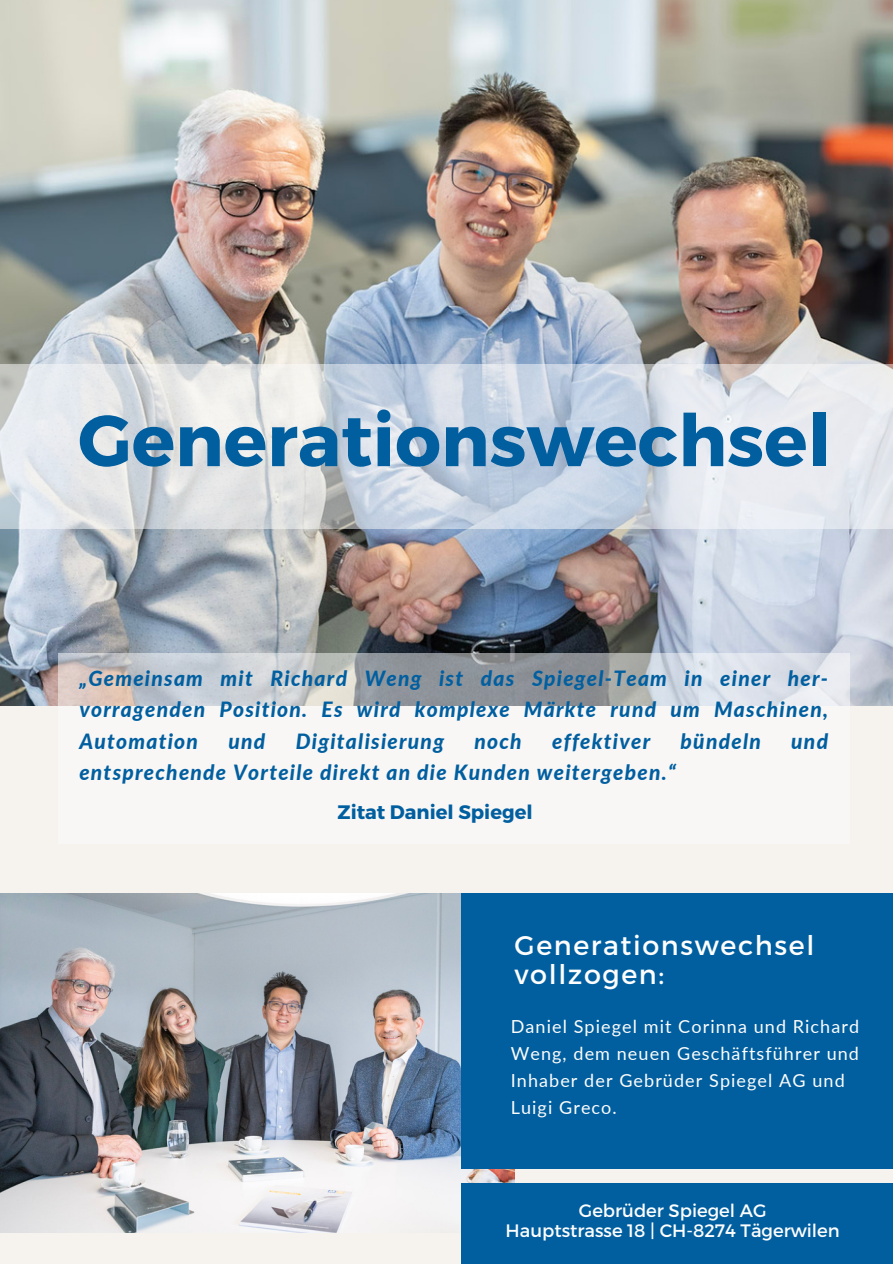
<style>
.page{position:relative;width:893px;height:1264px;background:#fff}
.page>*{position:absolute;margin:0;border:0;box-sizing:border-box;transform-origin:0 0}
.t1{font:700 72.15px "Montserrat";color:#015fa0}
.t2{font:27px/29.2px "Montserrat";letter-spacing:.06em;color:#fdfdfd}
.t3{font:italic 800 21px/31.5px "Lato";letter-spacing:.06em;color:#015fa0;text-align:justify}
.t4{font:700 19.5px "Montserrat";color:#015fa0}
.t5{font:18px/27px "Lato";letter-spacing:.06em;color:#fdfdfd}
.t6{font:18px/19.5px "Montserrat";color:#fdfdfd;text-align:center}
</style>
<div class="page">
<div style="left:0;top:0;width:892px;height:1263px;background:#f6f3ef"></div>
<img style="left:0;top:0;width:892px;height:705px">
<svg style="left:58px;top:653px;width:792px;height:53px;background:#babcc1"></svg>
<img style="left:0;top:893px;width:514px;height:339px">
<div style="left:460px;top:893px;width:432px;height:275px;background:#015fa0"></div>
<div style="left:460px;top:1183px;width:432px;height:80px;background:#015fa0"></div>
<svg style="left:0;top:365px;width:892px;height:164px"></svg>
<h1 class="t1" style="left:78px;top:396px;width:754px">Generationswechsel</h1>
<p class="t3" style="left:79px;top:661px;width:750px">„Gemeinsam mit Richard Weng ist das Spiegel-Team in einer her&shy;vorragenden Position. Es wird komplexe Märkte rund um Maschinen, Automation</p>
<p class="t3" style="left:228px;top:724px;width:38px">und</p>
<p class="t3" style="left:296px;top:724px;width:150px">Digitalisierung</p>
<p class="t3" style="left:474px;top:724px;width:49px">noch</p>
<p class="t3" style="left:552px;top:724px;width:100px">effektiver</p>
<p class="t3" style="left:680px;top:724px;width:82px">bündeln</p>
<p class="t3" style="left:791px;top:724px;width:38px">und</p>
<p class="t3" style="left:79px;top:756px;width:598px">entsprechende Vorteile direkt an die Kunden weitergeben.“</p>
<p class="t4" style="left:337px;top:800px;width:197px">Zitat Daniel Spiegel</p>
<p class="t2" style="left:514px;top:930px;width:301px">Generationswechsel vollzogen:</p>
<p class="t5" style="left:510px;top:1012px;width:350px">Daniel Spiegel mit Corinna und Richard<br>Weng, dem neuen Geschäftsführer und<br>Inhaber der Gebrüder Spiegel AG und<br>Luigi Greco.</p>
<p class="t6" style="left:505px;top:1200px;width:335px">Gebrüder Spiegel AG<br>Hauptstrasse 18 | CH-8274 Tägerwilen</p>
</div>
